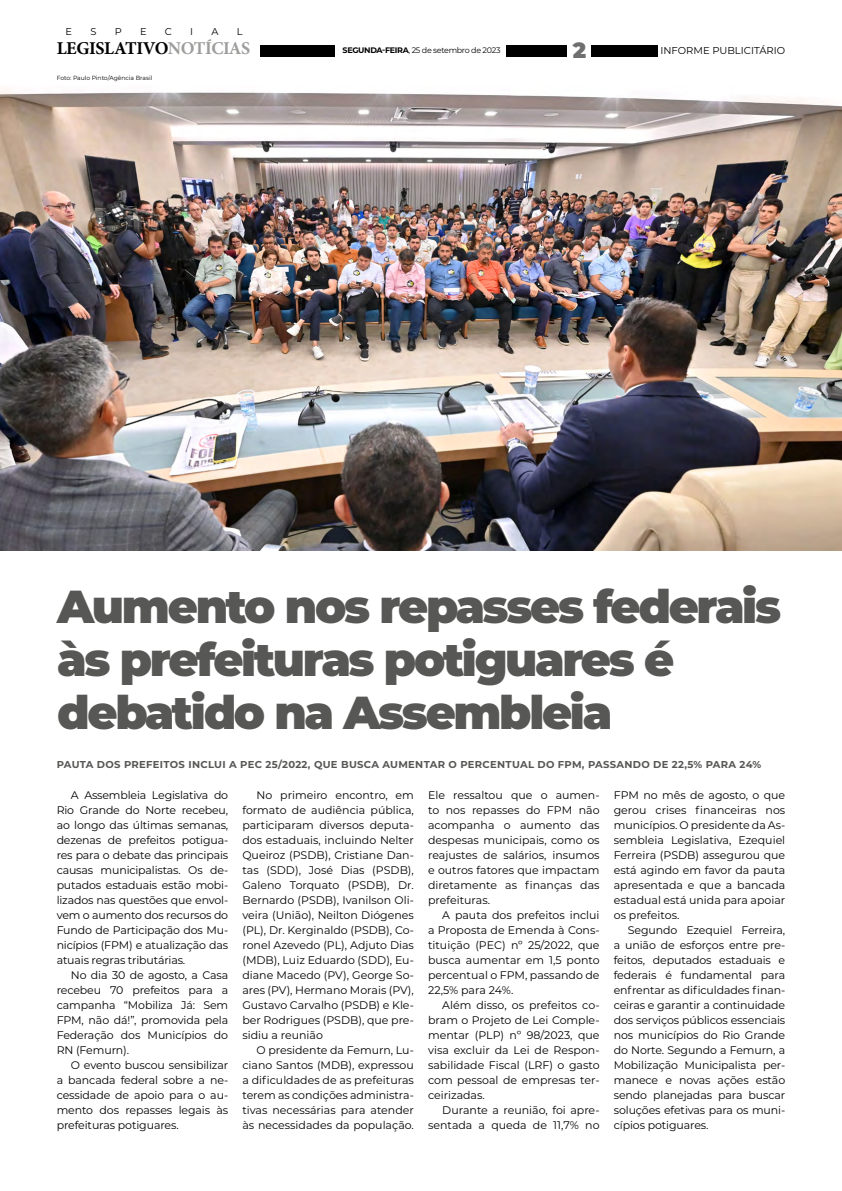
<style>
.page{position:relative;width:842px;height:1191px;background:#fff}
.page>*{position:absolute;margin:0;border:0;box-sizing:border-box;transform-origin:0 0}
.t1{font:900 46.2px/52.8px "Montserrat";letter-spacing:-.05em;color:#575756}
.t2{font:900 22px "Montserrat";color:#706f6f}
.t3{font:700 18.1px "Minion Pro";letter-spacing:-.025em;color:#000}
.t4{font:11px/15px "Montserrat";color:#000;text-align:justify}
.t5{font:700 10px "Montserrat";letter-spacing:.03em;color:#575756}
.t6{font:10px "Montserrat";color:#000}
.t7{font:9.8px "Montserrat";color:#000}
.t8{font:8px "Montserrat";letter-spacing:-.04em;color:#000}
.t9{font:6px "Montserrat";color:#000}
.s1{color:#9d9d9c}
.s2{font-weight:700}
</style>
<div class="page">
<div style="left:261px;top:45px;width:74px;height:12px;background:#000"></div>
<div style="left:506px;top:45px;width:152px;height:12px;background:#000"></div>
<div style="left:568px;top:37px;width:23px;height:22px;background:#fff"></div>
<img style="left:0;top:88px;width:842px;height:462px">
<p class="t7" style="left:65px;top:25px;width:8px">E</p>
<p class="t7" style="left:90px;top:25px;width:8px">S</p>
<p class="t7" style="left:115px;top:25px;width:9px">P</p>
<p class="t7" style="left:140px;top:25px;width:8px">E</p>
<p class="t7" style="left:165px;top:25px;width:9px">C</p>
<p class="t7" style="left:190px;top:25px;width:4px">I</p>
<p class="t7" style="left:212px;top:25px;width:9px">A</p>
<p class="t7" style="left:237px;top:25px;width:7px">L</p>
<h3 class="t3" style="left:57px;top:36px;width:195px">LEGISLATIVO<span class="s1">NOTÍCIAS</span></h3>
<p class="t8" style="left:343px;top:45px;width:159px"><span class="s2">SEGUNDA-FEIRA</span>, 25 de setembro de 2023</p>
<p class="t6" style="left:660px;top:44px;width:126px">INFORME PUBLICITÁRIO</p>
<h2 class="t2" style="left:573px;top:34px;width:15px">2</h2>
<p class="t9" style="left:57px;top:74px;width:97px">Foto: Paulo Pinto/Agência Brasil</p>
<h1 class="t1" style="left:57px;top:577px;width:725px">Aumento nos repasses federais às prefeituras potiguares é debatido na Assembleia</h1>
<p class="t5" style="left:57px;top:757px;width:706px">PAUTA DOS PREFEITOS INCLUI A PEC 25/2022, QUE BUSCA AUMENTAR O PERCENTUAL DO FPM, PASSANDO DE 22,5% PARA 24%</p>
<p class="t4" style="left:57px;top:787px;width:173px;text-indent:14px">A Assembleia Legislativa do Rio Grande do Norte recebeu, ao longo das últimas semanas, dezenas de prefeitos potigua&shy;res para o debate das principais causas municipalistas. Os de&shy;putados estaduais estão mobi&shy;lizados nas questões que envol&shy;vem o aumento dos recursos do Fundo de Participação dos Mu&shy;nicípios (FPM) e atualização das atuais regras tributárias.</p>
<p class="t4" style="left:57px;top:967px;width:173px;text-indent:14px">No dia 30 de agosto, a Casa recebeu 70 prefeitos para a campanha “Mobiliza Já: Sem FPM, não dá!”, promovida pela Federação dos Municípios do RN (Femurn).</p>
<p class="t4" style="left:57px;top:1057px;width:173px;text-indent:14px">O evento buscou sensibilizar a bancada federal sobre a ne&shy;cessidade de apoio para o au&shy;mento dos repasses legais às prefeituras potiguares.</p>
<p class="t4" style="left:242px;top:787px;width:173px;text-indent:14px">No primeiro encontro, em formato de audiência pública, participaram diversos deputa&shy;dos estaduais, incluindo Nelter Queiroz (PSDB), Cristiane Dan&shy;tas (SDD), José Dias (PSDB), Galeno Torquato (PSDB), Dr.<br>Bernardo (PSDB), Ivanilson Oli&shy;veira (União), Neilton Diógenes (PL), Dr. Kerginaldo (PSDB), Co&shy;ronel Azevedo (PL), Adjuto Dias (MDB), Luiz Eduardo (SDD), Eu&shy;diane Macedo (PV), George So&shy;ares (PV), Hermano Morais (PV), Gustavo Carvalho (PSDB) e Kle&shy;ber Rodrigues (PSDB), que pre&shy;sidiu a reunião</p>
<p class="t4" style="left:242px;top:1042px;width:173px;text-indent:14px">O presidente da Femurn, Lu&shy;ciano Santos (MDB), expressou a dificuldades de as prefeituras terem as condições administra&shy;tivas necessárias para atender às necessidades da população.</p>
<p class="t4" style="left:428px;top:787px;width:173px">Ele ressaltou que o aumen&shy;to nos repasses do FPM não acompanha o aumento das despesas municipais, como os reajustes de salários, insumos e outros fatores que impactam diretamente as finanças das prefeituras.</p>
<p class="t4" style="left:428px;top:907px;width:173px;text-indent:14px">A pauta dos prefeitos inclui a Proposta de Emenda à Cons&shy;tituição (PEC) nº 25/2022, que busca aumentar em 1,5 ponto percentual o FPM, passando de 22,5% para 24%.</p>
<p class="t4" style="left:428px;top:997px;width:173px;text-indent:14px">Além disso, os prefeitos co&shy;bram o Projeto de Lei Comple&shy;mentar (PLP) nº 98/2023, que visa excluir da Lei de Respon&shy;sabilidade Fiscal (LRF) o gasto com pessoal de empresas ter&shy;ceirizadas.</p>
<p class="t4" style="left:428px;top:1102px;width:173px;text-align:right">Durante a reunião, foi apre&shy;sentada a queda de 11,7% no</p>
<p class="t4" style="left:614px;top:787px;width:173px">FPM no mês de agosto, o que gerou crises financeiras nos municípios. O presidente da As&shy;sembleia Legislativa, Ezequiel Ferreira (PSDB) assegurou que está agindo em favor da pauta apresentada e que a bancada estadual está unida para apoiar os prefeitos.</p>
<p class="t4" style="left:614px;top:922px;width:173px;text-indent:14px">Segundo Ezequiel Ferreira, a união de esforços entre pre&shy;feitos, deputados estaduais e federais é fundamental para enfrentar as dificuldades finan&shy;ceiras e garantir a continuidade dos serviços públicos essenciais nos municípios do Rio Grande do Norte. Segundo a Femurn, a Mobilização Municipalista per&shy;manece e novas ações estão sendo planejadas para buscar soluções efetivas para os muni&shy;cípios potiguares.</p>
</div>
